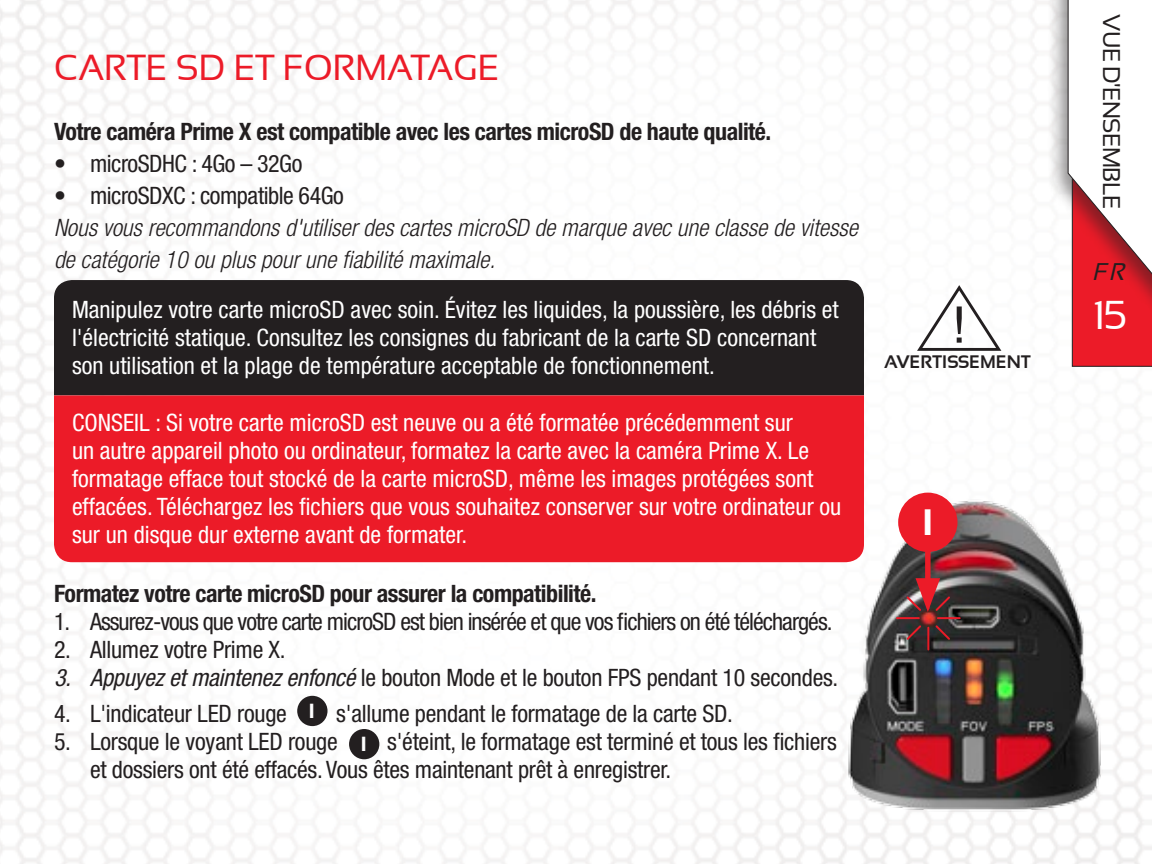
<style>
.page{position:relative;width:1152px;height:864px;background:#fff}
.page>*{position:absolute;margin:0;border:0;box-sizing:border-box;transform-origin:0 0}
.t1{font:40px "Sansation";color:#fff}
.t2{font:36px "Sansation";color:#ec1b28}
.t3{font:700 36px "Helvetica Neue LT Std";color:#fff}
.t4{font:condensed 24px/28px "Helvetica Neue LT Std";color:#fff}
.t5{font:condensed 24px/28px "Helvetica Neue LT Std";letter-spacing:-.01em;color:#231f20}
.t6{font:italic 300 condensed 24px/32px "Helvetica Neue LT Std";color:#231f20}
.t7{font:700 condensed 24px "Helvetica Neue LT Std";letter-spacing:-.02em;color:#231f20}
.t8{font:condensed 24px "Helvetica Neue LT Std";letter-spacing:-.04em;color:#231f20}
.t9{font:24px "Sansation";letter-spacing:-.025em;color:#231f20}
.t10{font:italic 24px "Sansation";color:#231f20}
.t11{font:700 20px "Helvetica Neue LT Std";color:#fff}
.t12{font:700 18px "Sansation";color:#231f20}
.s1{font-style:italic}
</style>
<div class="page">
<img style="left:0;top:0;width:1152px;height:864px">
<div style="left:54px;top:280px;width:810px;height:115px;background:#231f20"></div>
<div style="left:54px;top:395px;width:810px;height:167px;background:#ec1b28"></div>
<img style="left:844px;top:498px;width:263px;height:317px">
<div style="left:905px;top:649px;width:46px;height:59px;background:#231f20;opacity:.3"></div>
<div style="left:905px;top:608px;width:46px;height:59px;background:#231f20;opacity:.3"></div>
<div style="left:878px;top:635px;width:59px;height:46px;background:#231f20;opacity:.3"></div>
<hr style="left:897px;top:617px;width:22px;height:2px;background:#ec1b28">
<div style="left:919px;top:635px;width:59px;height:46px;background:#231f20;opacity:.3"></div>
<hr style="left:938px;top:617px;width:22px;height:2px;background:#ec1b28">
<div style="left:917px;top:647px;width:52px;height:52px;background:#231f20;opacity:.3"></div>
<div style="left:889px;top:618px;width:51px;height:52px;background:#231f20;opacity:.3"></div>
<div style="left:889px;top:647px;width:51px;height:52px;background:#231f20;opacity:.3"></div>
<svg style="left:905px;top:624px;width:12px;height:18px"></svg>
<div style="left:917px;top:618px;width:52px;height:52px;background:#231f20;opacity:.3"></div>
<div style="left:925px;top:522px;width:6px;height:66px;background:#ec1b28"></div>
<svg style="left:905px;top:578px;width:47px;height:35px;background:#844448"></svg>
<div style="left:898px;top:493px;width:60px;height:59px;background:#ec1b28;border-radius:50%"></div>
<div style="left:297px;top:696px;width:31px;height:30px;background:#231f20;border-radius:50%"></div>
<div style="left:349px;top:729px;width:30px;height:30px;background:#231f20;border-radius:50%"></div>
<svg style="left:917px;top:285px;width:84px;height:66px"></svg>
<div style="left:1047px;top:0;width:105px;height:353px;background:#231f20;opacity:.5"></div>
<svg style="left:1067px;top:0;width:85px;height:367px"></svg>
<h2 class="t2" style="left:54px;top:48px;width:447px">CARTE SD ET FORMATAGE</h2>
<p class="t7" style="left:54px;top:116px;width:719px">Votre caméra Prime X est compatible avec les cartes microSD de haute qualité.</p>
<p class="t5" style="left:54px;top:149px;width:250px">• microSDHC : 4Go – 32Go</p>
<p class="t5" style="left:54px;top:181px;width:291px">• microSDXC : compatible 64Go</p>
<p class="t6" style="left:54px;top:212px;width:805px">Nous vous recommandons d'utiliser des cartes microSD de marque avec une classe de vitesse de catégorie 10 ou plus pour une fiabilité maximale.</p>
<p class="t4" style="left:72px;top:296px;width:768px">Manipulez votre carte microSD avec soin. Évitez les liquides, la poussière, les débris et l'électricité statique. Consultez les consignes du fabricant de la carte SD concernant son utilisation et la plage de température acceptable de fonctionnement.</p>
<p class="t4" style="left:72px;top:409px;width:771px">CONSEIL : Si votre carte microSD est neuve ou a été formatée précédemment sur<br>un autre appareil photo ou ordinateur, formatez la carte avec la caméra Prime X. Le formatage efface tout stocké de la carte microSD, même les images protégées sont effacées. Téléchargez les fichiers que vous souhaitez conserver sur votre ordinateur ou sur un disque dur externe avant de formater.</p>
<p class="t7" style="left:54px;top:579px;width:544px">Formatez votre carte microSD pour assurer la compatibilité.</p>
<p class="t8" style="left:54px;top:607px;width:780px">1. Assurez-vous que votre carte microSD est bien insérée et que vos fichiers on été téléchargés.</p>
<p class="t5" style="left:54px;top:635px;width:233px">2. Allumez votre Prime X.</p>
<p class="t5" style="left:54px;top:663px;width:786px"><span class="s1">3. Appuyez et maintenez enfoncé</span> le bouton Mode et le bouton FPS pendant 10 secondes.</p>
<p class="t5" style="left:54px;top:699px;width:234px">4. L'indicateur LED rouge</p>
<p class="t5" style="left:336px;top:699px;width:398px">s'allume pendant le formatage de la carte SD.</p>
<p class="t5" style="left:54px;top:727px;width:285px">5. Lorsque le voyant LED rouge</p>
<p class="t11" style="left:309px;top:699px;width:7px">I</p>
<p class="t5" style="left:90px;top:727px;width:748px;text-indent:297px">s'éteint, le formatage est terminé et tous les fichiers et dossiers ont été effacés. Vous êtes maintenant prêt à enregistrer.</p>
<p class="t11" style="left:361px;top:732px;width:7px">I</p>
<p class="t12" style="left:884px;top:352px;width:148px">AVERTISSEMENT</p>
<h2 class="t3" style="left:923px;top:500px;width:12px">I</h2>
<p class="t9" style="left:1125px;top:14px;width:197px;rotate:90deg">VUE D'ENSEMBLE</p>
<p class="t10" style="left:1092px;top:259px;width:40px">FR</p>
<h1 class="t1" style="left:1093px;top:293px;width:35px">15</h1>
</div>
